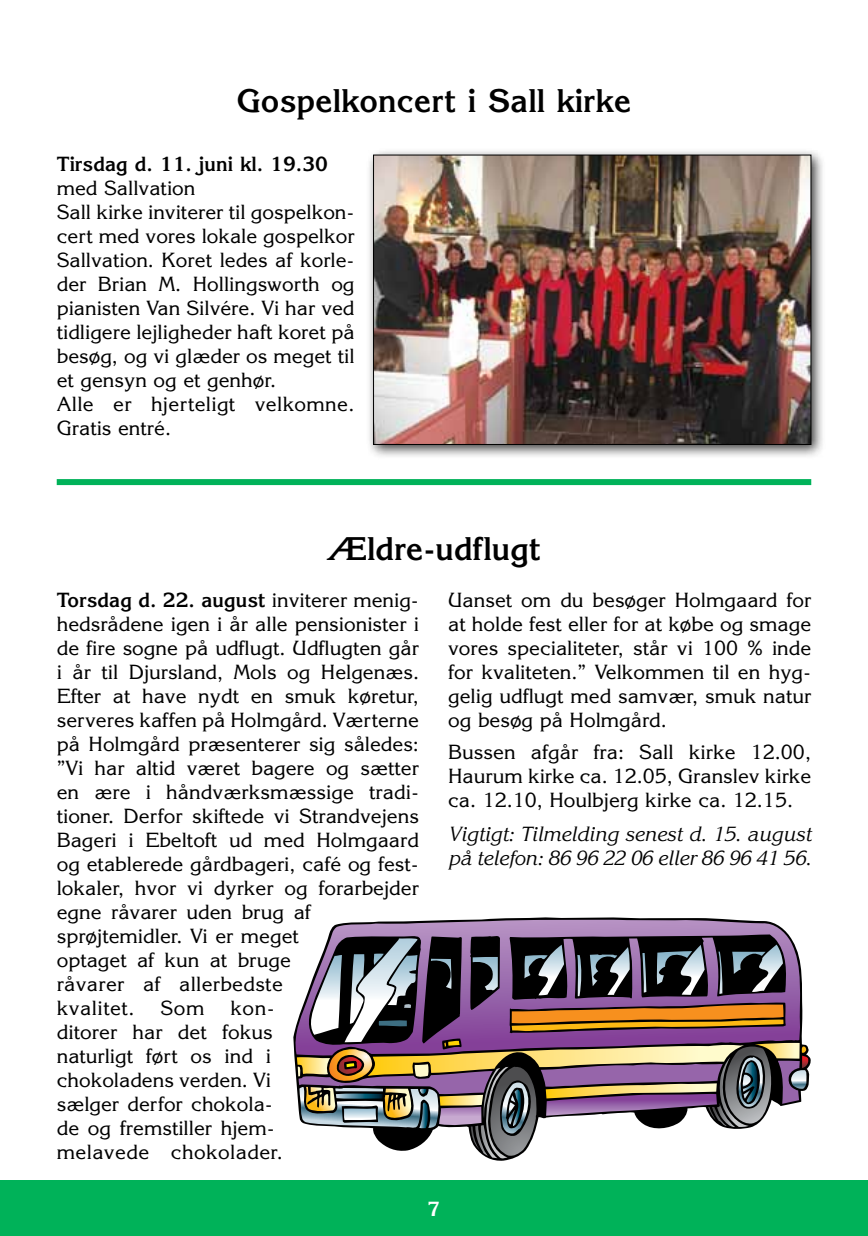
<style>
.page{position:relative;width:868px;height:1236px;background:#fff}
.page>*{position:absolute;margin:0;border:0;box-sizing:border-box;transform-origin:0 0}
.t1{font:700 32px "Korinna";color:#000}
.t2{font:20px/24px "Korinna";color:#000}
.t3{font:italic 20px/24px "Korinna";color:#000}
.t4{font:700 20px "Korinna";color:#000}
.t5{font:700 20px "Korinna";color:#fff}
.s1{font-weight:700}
</style>
<div class="page">
<div style="left:0;top:1180px;width:867px;height:56px;background:#00b259"></div>
<div style="left:366px;top:148px;width:459px;height:312px;background:#000;opacity:.75"></div>
<img style="left:375px;top:157px;width:434px;height:286px">
<div style="left:373px;top:155px;width:438px;height:290px;border:1px solid #000"></div>
<div style="left:57px;top:479px;width:754px;height:6px;background:#00b259"></div>
<svg style="left:293px;top:919px;width:495px;height:137px"></svg>
<svg style="left:297px;top:934px;width:511px;height:225px"></svg>
<h1 class="t1" style="left:236px;top:81px;width:396px">Gospelkoncert i Sall kirke</h1>
<p class="t4" style="left:57px;top:151px;width:273px">Tirsdag d. 11. juni kl. 19.30</p>
<p class="t2" style="left:57px;top:176px;width:299px">med Sallvation<br>Sall kirke inviterer til gospelkon&shy;cert med vores lokale gospelkor<br>Sallvation. Koret ledes af korle&shy;der Brian M. Hollingsworth og pianisten Van Silvére. Vi har ved tidligere lejligheder haft koret på besøg, og vi glæder os meget til et gensyn og et genhør.<br>Alle er hjerteligt velkomne.<br>Gratis entré.</p>
<h1 class="t1" style="left:327px;top:529px;width:216px">Ældre-udflugt</h1>
<p class="t2" style="left:57px;top:587px;width:364px"><span class="s1">Torsdag d. 22. august</span> inviterer menig&shy;hedsrådene igen i år alle pensionister i de fire sogne på udflugt. Udflugten går i år til Djursland, Mols og Helgenæs.<br>Efter at have nydt en smuk køretur, serveres kaffen på Holmgård. Værterne på Holmgård præsenterer sig således: ”Vi har altid været bagere og sætter en ære i håndværksmæssige tradi&shy;tioner. Derfor skiftede vi Strandvejens Bageri i Ebeltoft ud med Holmgaard og etablerede gårdbageri, café og fest&shy;lokaler, hvor vi dyrker og forarbejder egne råvarer uden brug af sprøjtemidler. Vi er meget<br>optaget af kun at bruge<br>råvarer af allerbedste<br>kvalitet.</p>
<p class="t2" style="left:448px;top:587px;width:364px;text-align:justify">Uanset om du besøger Holmgaard for at holde fest eller for at købe og smage vores specialiteter, står vi 100 % inde for kvaliteten.” Velkommen til en hyg&shy;gelig udflugt med samvær, smuk natur og besøg på Holmgård.</p>
<p class="t2" style="left:448px;top:739px;width:364px;text-align:justify">Bussen afgår fra: Sall kirke 12.00, Haurum kirke ca. 12.05, Granslev kirke ca. 12.10, Houlbjerg kirke ca. 12.15.</p>
<p class="t3" style="left:448px;top:822px;width:364px">Vigtigt: Tilmelding senest d. 15. august på telefon: 86 96 22 06 eller 86 96 41 56.</p>
<p class="t2" style="left:160px;top:995px;width:45px">Som</p>
<p class="t2" style="left:57px;top:995px;width:227px;text-indent:174px">kon&shy;ditorer har det fokus naturligt ført os ind i chokoladens verden. Vi sælger derfor chokola&shy;de og fremstiller hjem&shy;melavede chokolader.</p>
<p class="t5" style="left:427px;top:1196px;width:14px">7</p>
</div>
